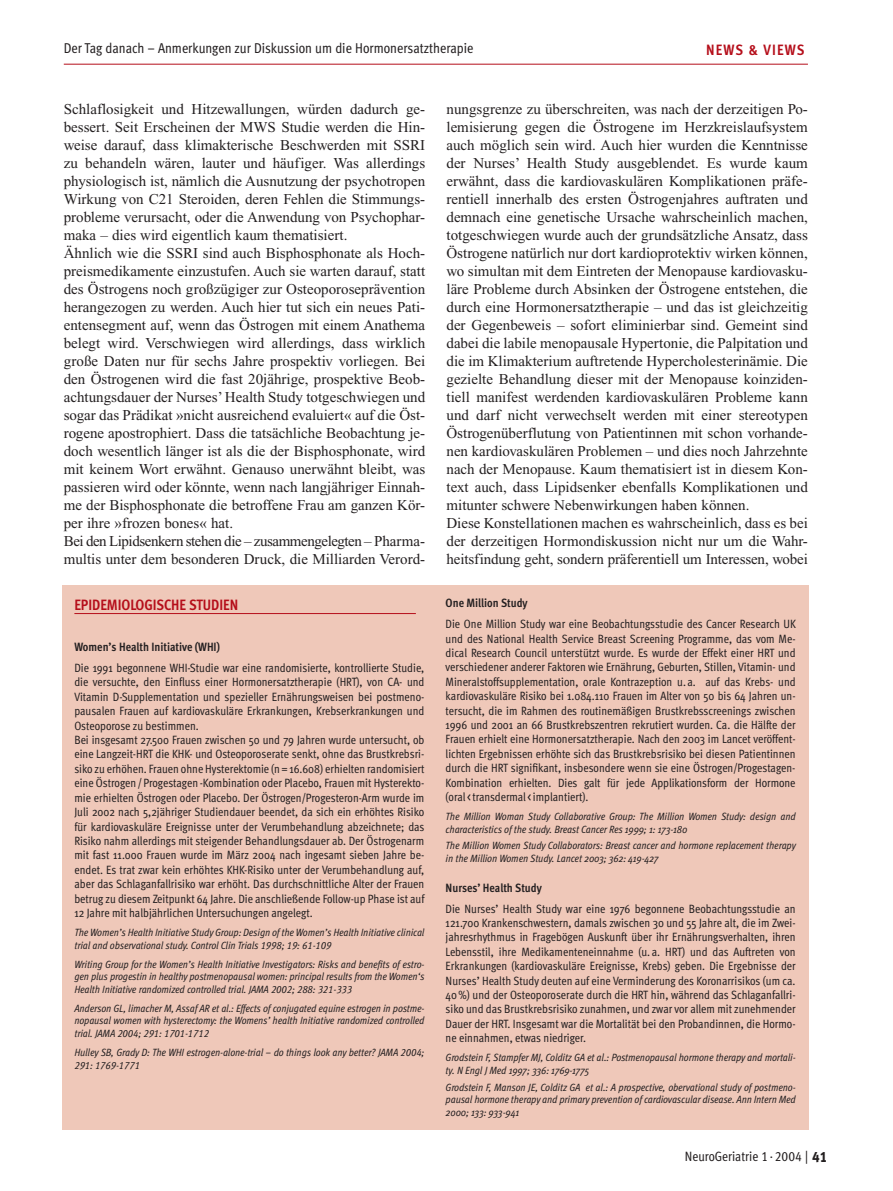
<style>
.page{position:relative;width:893px;height:1191px;background:#fff}
.page>*{position:absolute;margin:0;border:0;box-sizing:border-box;transform-origin:0 0}
.t1{font:15px/18px "Times New Roman";color:#231f20}
.t2{font:15px "Meta Cond Bold LF";color:#b50e1a}
.t3{font:700 15px "Meta Cond";letter-spacing:.075em;color:#b50e1a}
.t4{font:14.25px "Meta Cond";color:#231f20}
.t5{font:13.5px "Meta Cond Book LF";color:#231f20}
.t6{font:12px/14.4px "Meta Cond";color:#231f20;text-align:justify}
.t7{font:12px "Meta Cond Bold LF";color:#231f20}
.t8{font:italic 10.5px/12.6px "Meta Cond Book Lf";color:#231f20}
.t9{font:italic 10.5px/12.6px "Meta Cond";color:#231f20}
.s1{font-family:"Meta Cond Extra Bold LF";font-size:15px}
</style>
<div class="page">
<hr style="left:64px;top:64px;width:744px;height:1px;background:#b50e1a">
<div style="left:62px;top:585px;width:746px;height:544px;background:#efc8b9"></div>
<hr style="left:74px;top:613px;width:342px;height:1px;background:#b50e1a">
<p class="t4" style="left:64px;top:40px;width:411px">Der Tag danach – Anmerkungen zur Diskussion um die Hormonersatztherapie</p>
<p class="t3" style="left:706px;top:41px;width:100px">NEWS &amp; VIEWS</p>
<p class="t1" style="left:64px;top:100px;width:363px">Schlaflosigkeit und Hitzewallungen, würden dadurch ge&shy;bessert. Seit Erscheinen der MWS Studie werden die Hin&shy;weise darauf, dass klimakterische Beschwerden mit SSRI zu behandeln wären, lauter und häufiger. Was allerdings physiologisch ist, nämlich die Ausnutzung der psychotropen Wirkung von C21 Steroiden, deren Fehlen die Stimmungs&shy;probleme verursacht, oder die Anwendung von Psychophar&shy;maka – dies wird eigentlich kaum thematisiert.<br>Ähnlich wie die SSRI sind auch Bisphosphonate als Hoch&shy;preismedikamente einzustufen. Auch sie warten darauf, statt des Östrogens noch großzügiger zur Osteoporoseprävention herangezogen zu werden. Auch hier tut sich ein neues Pati&shy;entensegment auf, wenn das Östrogen mit einem Anathema belegt wird. Verschwiegen wird allerdings, dass wirklich große Daten nur für sechs Jahre prospektiv vorliegen. Bei den Östrogenen wird die fast 20jährige, prospektive Beob&shy;achtungsdauer der Nurses’ Health Study totgeschwiegen und sogar das Prädikat »nicht ausreichend evaluiert« auf die Öst&shy;rogene apostrophiert. Dass die tatsächliche Beobachtung je&shy;doch wesentlich länger ist als die der Bisphosphonate, wird mit keinem Wort erwähnt. Genauso unerwähnt bleibt, was passieren wird oder könnte, wenn nach langjähriger Einnah&shy;me der Bisphosphonate die betroffene Frau am ganzen Kör&shy;per ihre »frozen bones« hat.<br>Bei den Lipidsenkern stehen die – zusammengelegten – Pharma&shy;multis unter dem besonderen Druck, die Milliarden Verord-</p>
<p class="t1" style="left:446px;top:100px;width:363px">nungsgrenze zu überschreiten, was nach der derzeitigen Po&shy;lemisierung gegen die Östrogene im Herzkreislaufsystem auch möglich sein wird. Auch hier wurden die Kenntnisse der Nurses’ Health Study ausgeblendet. Es wurde kaum erwähnt, dass die kardiovaskulären Komplikationen präfe&shy;rentiell innerhalb des ersten Östrogenjahres auftraten und demnach eine genetische Ursache wahrscheinlich machen, totgeschwiegen wurde auch der grundsätzliche Ansatz, dass Östrogene natürlich nur dort kardioprotektiv wirken können, wo simultan mit dem Eintreten der Menopause kardiovasku&shy;läre Probleme durch Absinken der Östrogene entstehen, die durch eine Hormonersatztherapie – und das ist gleichzeitig der Gegenbeweis – sofort eliminierbar sind. Gemeint sind dabei die labile menopausale Hypertonie, die Palpitation und die im Klimakterium auftretende Hypercholesterinämie. Die gezielte Behandlung dieser mit der Menopause koinziden&shy;tiell manifest werdenden kardiovaskulären Probleme kann und darf nicht verwechselt werden mit einer stereotypen Östrogenüberflutung von Patientinnen mit schon vorhande&shy;nen kardiovaskulären Problemen – und dies noch Jahrzehnte nach der Menopause. Kaum thematisiert ist in diesem Kon&shy;text auch, dass Lipidsenker ebenfalls Komplikationen und mitunter schwere Nebenwirkungen haben können.<br>Diese Konstellationen machen es wahrscheinlich, dass es bei der derzeitigen Hormondiskussion nicht nur um die Wahr&shy;heitsfindung geht, sondern präferentiell um Interessen, wobei</p>
<p class="t2" style="left:74px;top:595px;width:165px">Epidemiologische Studien</p>
<p class="t7" style="left:74px;top:640px;width:147px">Women’s Health Initiative (WHI)</p>
<p class="t6" style="left:74px;top:660px;width:352px;text-align:left">Die 1991 begonnene WHI-Studie war eine randomisierte, kontrollierte Studie, die versuchte, den Einfluss einer Hormonersatztherapie (HRT), von CA- und Vitamin D-Supplementation und spezieller Ernährungsweisen bei postmeno&shy;pausalen Frauen auf kardiovaskuläre Erkrankungen, Krebserkrankungen und Osteoporose zu bestimmen.<br>Bei insgesamt 27.500 Frauen zwischen 50 und 79 Jahren wurde untersucht, ob eine Langzeit-HRT die KHK- und Osteoporoserate senkt, ohne das Brustkrebsri&shy;siko zu erhöhen. Frauen ohne Hysterektomie (n=16.608) erhielten randomisiert eine Östrogen / Progestagen -Kombination oder Placebo, Frauen mit Hysterekto&shy;mie erhielten Östrogen oder Placebo. Der Östrogen/Progesteron-Arm wurde im Juli 2002 nach 5,2jähriger Studiendauer beendet, da sich ein erhöhtes Risiko für kardiovaskuläre Ereignisse unter der Verumbehandlung abzeichnete; das Risiko nahm allerdings mit steigender Behandlungsdauer ab. Der Östrogenarm mit fast 11.000 Frauen wurde im März 2004 nach ingesamt sieben Jahre be&shy;endet. Es trat zwar kein erhöhtes KHK-Risiko unter der Verumbehandlung auf, aber das Schlaganfallrisiko war erhöht. Das durchschnittliche Alter der Frauen betrug zu diesem Zeitpunkt 64 Jahre. Die anschließende Follow-up Phase ist auf 12 Jahre mit halbjährlichen Untersuchungen angelegt.</p>
<p class="t8" style="left:74px;top:926px;width:351px">The Women’s Health Initiative Study Group: Design of the Women’s Health Initiative clinical trial and observational study. Control Clin Trials 1998; 19: 61-109</p>
<p class="t8" style="left:74px;top:957px;width:351px;text-align:justify">Writing Group for the Women’s Health Initiative Investigators: Risks and benefits of estro&shy;gen plus progestin in healthy postmenopausal women: principal results from the Women‘s Health Initiative randomized controlled trial. JAMA 2002; 288: 321-333</p>
<p class="t8" style="left:74px;top:1001px;width:351px;text-align:justify">Anderson GL, limacher M, Assaf AR et al.: Effects of conjugated equine estrogen in postme&shy;nopausal women with hysterectomy: the Womens’ health Initiative randomized controlled trial. JAMA 2004; 291: 1701-1712</p>
<p class="t8" style="left:74px;top:1046px;width:351px">Hulley SB, Grady D: The WHI estrogen-alone-trial – do things look any better? JAMA 2004;<br>291: 1769-1771</p>
<p class="t7" style="left:446px;top:596px;width:83px">One Million Study</p>
<p class="t6" style="left:446px;top:616px;width:352px">Die One Million Study war eine Beobachtungsstudie des Cancer Research UK und des National Health Service Breast Screening Programme, das vom Me&shy;dical Research Council unterstützt wurde. Es wurde der Effekt einer HRT und verschiedener anderer Faktoren wie Ernährung, Geburten, Stillen, Vitamin- und Mineralstoffsupplementation, orale Kontrazeption u. a. auf das Krebs- und kardiovaskuläre Risiko bei 1.084.110 Frauen im Alter von 50 bis 64 Jahren un&shy;tersucht, die im Rahmen des routinemäßigen Brustkrebsscreenings zwischen 1996 und 2001 an 66 Brustkrebszentren rekrutiert wurden. Ca. die Hälfte der Frauen erhielt eine Hormonersatztherapie. Nach den 2003 im Lancet veröffent&shy;lichten Ergebnissen erhöhte sich das Brustkrebsrisiko bei diesen Patientinnen durch die HRT signifikant, insbesondere wenn sie eine Östrogen/Progestagen-Kombination erhielten. Dies galt für jede Applikationsform der Hormone (oral&lt;transdermal&lt;implantiert).</p>
<p class="t9" style="left:446px;top:810px;width:351px">The Million Woman Study Collaborative Group: The Million Women Study: design and characteristics of the study. Breast Cancer Res 1999; 1: 173-180</p>
<p class="t9" style="left:446px;top:839px;width:352px">The Million Women Study Collaborators: Breast cancer and hormone replacement therapy in the Million Women Study. Lancet 2003; 362: 419-427</p>
<p class="t7" style="left:446px;top:880px;width:98px">Nurses’ Health Study</p>
<p class="t6" style="left:446px;top:901px;width:352px">Die Nurses’ Health Study war eine 1976 begonnene Beobachtungsstudie an 121.700 Krankenschwestern, damals zwischen 30 und 55 Jahre alt, die im Zwei&shy;jahresrhythmus in Fragebögen Auskunft über ihr Ernährungsverhalten, ihren Lebensstil, ihre Medikamenteneinnahme (u. a. HRT) und das Auftreten von Erkrankungen (kardiovaskuläre Ereignisse, Krebs) geben. Die Ergebnisse der Nurses’ Health Study deuten auf eine Verminderung des Koronarrisikos (um ca.<br>40%) und der Osteoporoserate durch die HRT hin, während das Schlaganfallri&shy;siko und das Brustkrebsrisiko zunahmen, und zwar vor allem mit zunehmender Dauer der HRT. Insgesamt war die Mortalität bei den Probandinnen, die Hormo&shy;ne einnahmen, etwas niedriger.</p>
<p class="t9" style="left:446px;top:1051px;width:351px">Grodstein F, Stampfer MJ, Colditz GA et al.: Postmenopausal hormone therapy and mortali&shy;ty. N Engl J Med 1997; 336: 1769-1775</p>
<p class="t9" style="left:446px;top:1080px;width:351px;text-align:justify">Grodstein F, Manson JE, Colditz GA et al.: A prospective, obervational study of postmeno&shy;pausal hormone therapy and primary prevention of cardiovascular disease. Ann Intern Med 2000; 133: 933-941</p>
<p class="t5" style="left:685px;top:1148px;width:144px">NeuroGeriatrie 1· 2004 | <span class="s1">41</span></p>
</div>
